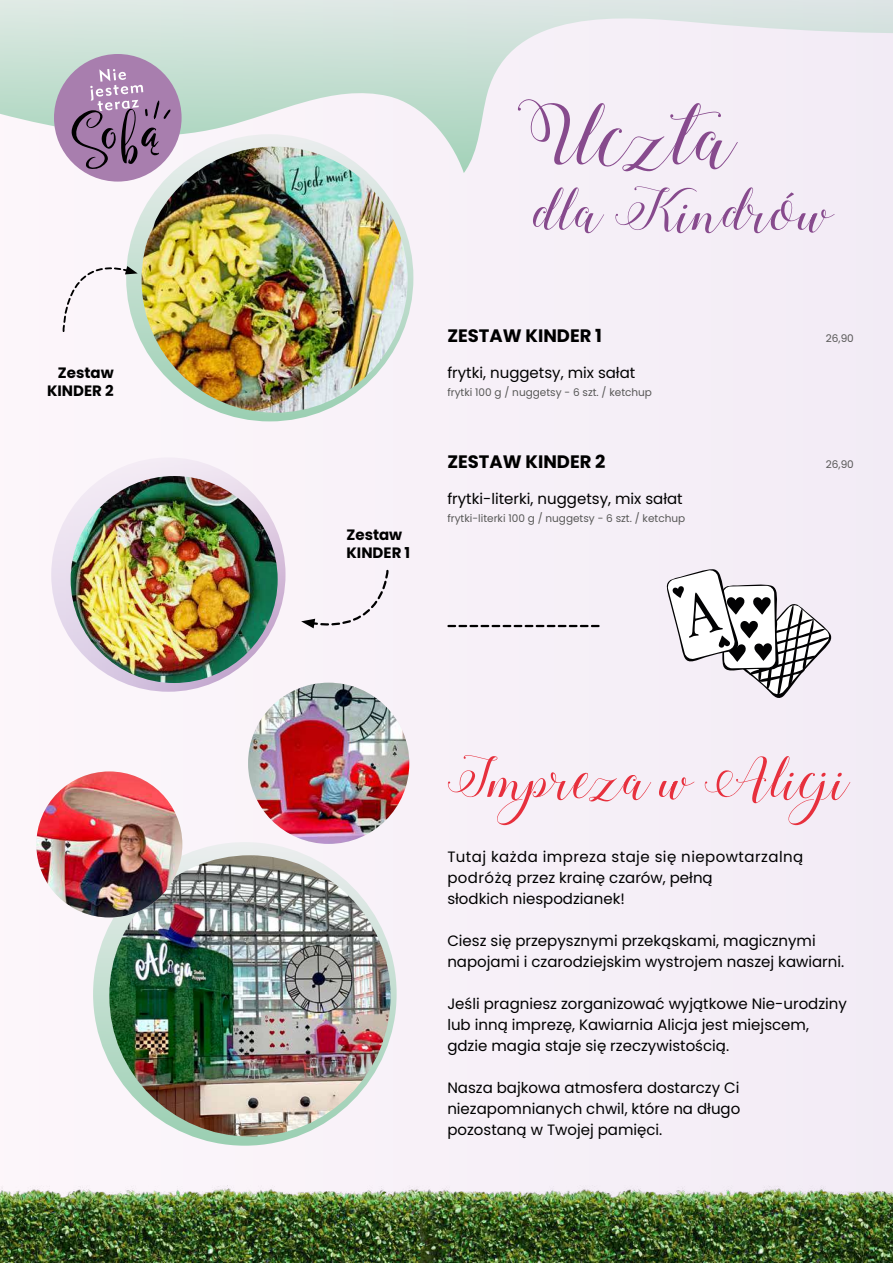
<style>
.page{position:relative;width:893px;height:1263px;background:#f6f0f7}
.page>*{position:absolute;margin:0;border:0;box-sizing:border-box;transform-origin:0 0}
.t1{font:80.85px "Stylish Calligraphy";color:#874a8d}
.t2{font:55.95px "Stylish Calligraphy";color:#874a8d}
.t3{font:53.85px "Stylish Calligraphy";color:#e7303d}
.t4{font:700 18px "Poppins";color:#000}
.t5{font:15px/21px "Poppins";color:#000}
.t6{font:15px/21px "Poppins";letter-spacing:.03em;color:#000}
.t7{font:700 15px/18px "Poppins";color:#000;text-align:right}
.t8{font:10.5px "Poppins";color:#575756}
</style>
<div class="page">
<svg style="left:93px;top:842px;width:304px;height:304px"></svg>
<svg style="left:126px;top:134px;width:287px;height:287px"></svg>
<svg style="left:51px;top:457px;width:235px;height:235px"></svg>
<img style="left:109px;top:855px;width:282px;height:281px;border-radius:141px">
<img style="left:142px;top:147px;width:266px;height:266px;border-radius:133px">
<svg style="left:0;top:0;width:893px;height:173px"></svg>
<svg style="left:62px;top:253px;width:76px;height:80px"></svg>
<img style="left:36px;top:771px;width:146px;height:146px;border-radius:73px">
<img style="left:248px;top:683px;width:161px;height:161px;border-radius:81px">
<svg style="left:448px;top:625px;width:151px;height:2px"></svg>
<svg style="left:666px;top:569px;width:166px;height:129px"></svg>
<svg style="left:301px;top:569px;width:88px;height:60px"></svg>
<img style="left:71px;top:476px;width:207px;height:207px;border-radius:103px">
<div style="left:54px;top:54px;width:128px;height:128px;background:#a87eae;border-radius:50%"></div>
<svg style="left:72px;top:69px;width:98px;height:101px"></svg>
<img style="left:0;top:1087px;width:382px;height:176px">
<img style="left:382px;top:1186px;width:511px;height:77px">
<p class="t7" style="left:47px;top:364px;width:68px">Zestaw<br>KINDER 2</p>
<p class="t7" style="left:346px;top:526px;width:65px;text-align:left">Zestaw<br>KINDER 1</p>
<h1 class="t1" style="left:517px;top:89px;width:221px">Uczta</h1>
<h2 class="t2" style="left:534px;top:178px;width:300px">dla Kindrów</h2>
<p class="t4" style="left:447px;top:325px;width:156px">ZESTAW KINDER 1</p>
<p class="t5" style="left:447px;top:362px;width:189px">frytki, nuggetsy, mix sałat</p>
<p class="t8" style="left:447px;top:386px;width:206px">frytki 100 g / nuggetsy - 6 szt. / ketchup</p>
<p class="t4" style="left:447px;top:451px;width:160px">ZESTAW KINDER 2</p>
<p class="t5" style="left:447px;top:488px;width:237px">frytki-literki, nuggetsy, mix sałat</p>
<p class="t8" style="left:447px;top:512px;width:239px">frytki-literki 100 g / nuggetsy - 6 szt. / ketchup</p>
<p class="t8" style="left:826px;top:332px;width:29px">26,90</p>
<p class="t8" style="left:826px;top:458px;width:29px">26,90</p>
<h3 class="t3" style="left:447px;top:747px;width:423px">Impreza w Alicji</h3>
<p class="t6" style="left:447px;top:846px;width:358px">Tutaj każda impreza staje się niepowtarzalną podróżą przez krainę czarów, pełną<br>słodkich niespodzianek!</p>
<p class="t5" style="left:447px;top:930px;width:398px">Ciesz się przepysznymi przekąskami, magicznymi napojami i czarodziejskim wystrojem naszej kawiarni.</p>
<p class="t5" style="left:447px;top:993px;width:401px">Jeśli pragniesz zorganizować wyjątkowe Nie-urodziny lub inną imprezę, Kawiarnia Alicja jest miejscem, gdzie magia staje się rzeczywistością.</p>
<p class="t5" style="left:447px;top:1077px;width:294px;text-align:justify">Nasza bajkowa atmosfera dostarczy Ci niezapomnianych chwil, które na długo pozostaną w Twojej pamięci.</p>
</div>
